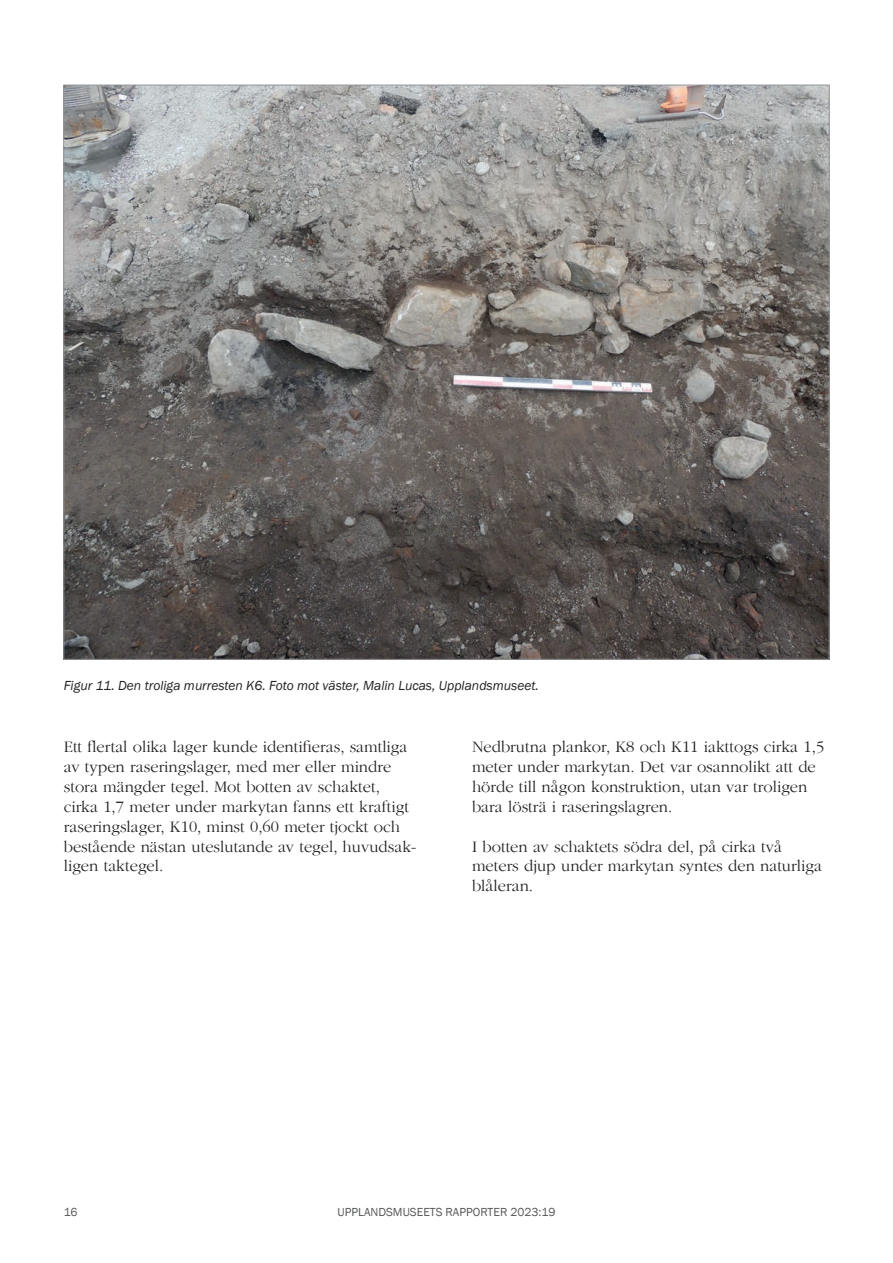
<style>
.page{position:relative;width:893px;height:1263px;background:#fff}
.page>*{position:absolute;margin:0;border:0;box-sizing:border-box;transform-origin:0 0}
.t1{font:300 16.5px/19.8px "ITC Garamond Std";color:#231f20}
.t2{font:italic 13.5px "Franklin Gothic";color:#231f20}
.t3{font:12px "Franklin Gothic";color:#57585a}
</style>
<div class="page">
<img style="left:66px;top:87px;width:761px;height:570px">
<p class="t2" style="left:64px;top:677px;width:477px">Figur 11. Den troliga murresten K6. Foto mot väster, Malin Lucas, Upplandsmuseet.</p>
<p class="t1" style="left:64px;top:738px;width:354px">Ett flertal olika lager kunde identifieras, samtliga av typen raseringslager, med mer eller mindre stora mängder tegel. Mot botten av schaktet, cirka 1,7 meter under markytan fanns ett kraftigt raseringslager, K10, minst 0,60 meter tjockt och bestående nästan uteslutande av tegel, huvudsak&shy;ligen taktegel.</p>
<p class="t1" style="left:472px;top:738px;width:354px">Nedbrutna plankor, K8 och K11 iakttogs cirka 1,5 meter under markytan. Det var osannolikt att de hörde till någon konstruktion, utan var troligen bara lösträ i raseringslagren.</p>
<p class="t1" style="left:472px;top:837px;width:351px">I botten av schaktets södra del, på cirka två meters djup under markytan syntes den naturliga blåleran.</p>
<p class="t3" style="left:64px;top:1205px;width:15px">16</p>
<p class="t3" style="left:337px;top:1205px;width:219px">UPPLANDSMUSEETS RAPPORTER 2023:19</p>
</div>
